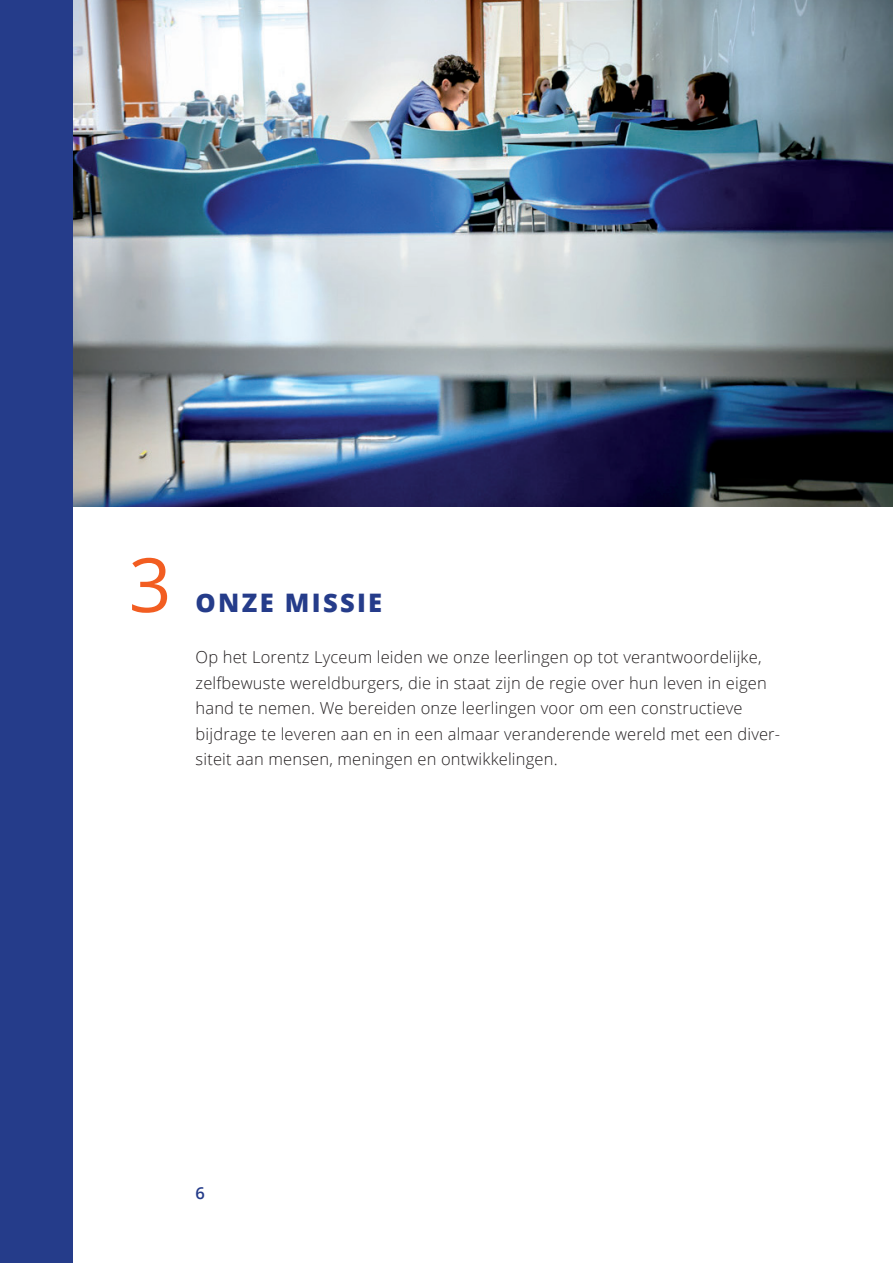
<style>
.page{position:relative;width:893px;height:1263px;background:#fff}
.page>*{position:absolute;margin:0;border:0;box-sizing:border-box;transform-origin:0 0}
.t1{font:75px "Open Sans";color:#f25d21}
.t2{font:800 25.5px "Open Sans";letter-spacing:.09em;color:#253c8a}
.t3{font:300 16.5px/25.5px "Open Sans";letter-spacing:.01em;color:#231f20}
.t4{font:600 16.5px "Open Sans";color:#253c8a}
</style>
<div class="page">
<img style="left:73px;top:0;width:820px;height:506px">
<div style="left:0;top:0;width:73px;height:1263px;background:#253c8a"></div>
<h1 class="t1" style="left:129px;top:533px;width:44px">3</h1>
<h2 class="t2" style="left:196px;top:583px;width:188px">ONZE MISSIE</h2>
<p class="t3" style="left:196px;top:644px;width:586px">Op het Lorentz Lyceum leiden we onze leerlingen op tot verantwoordelijke, zelfbewuste wereldburgers, die in staat zijn de regie over hun leven in eigen hand te nemen. We bereiden onze leerlingen voor om een constructieve bijdrage te leveren aan en in een almaar veranderende wereld met een diver&shy;siteit aan mensen, meningen en ontwikkelingen.</p>
<p class="t4" style="left:196px;top:1181px;width:11px">6</p>
</div>
